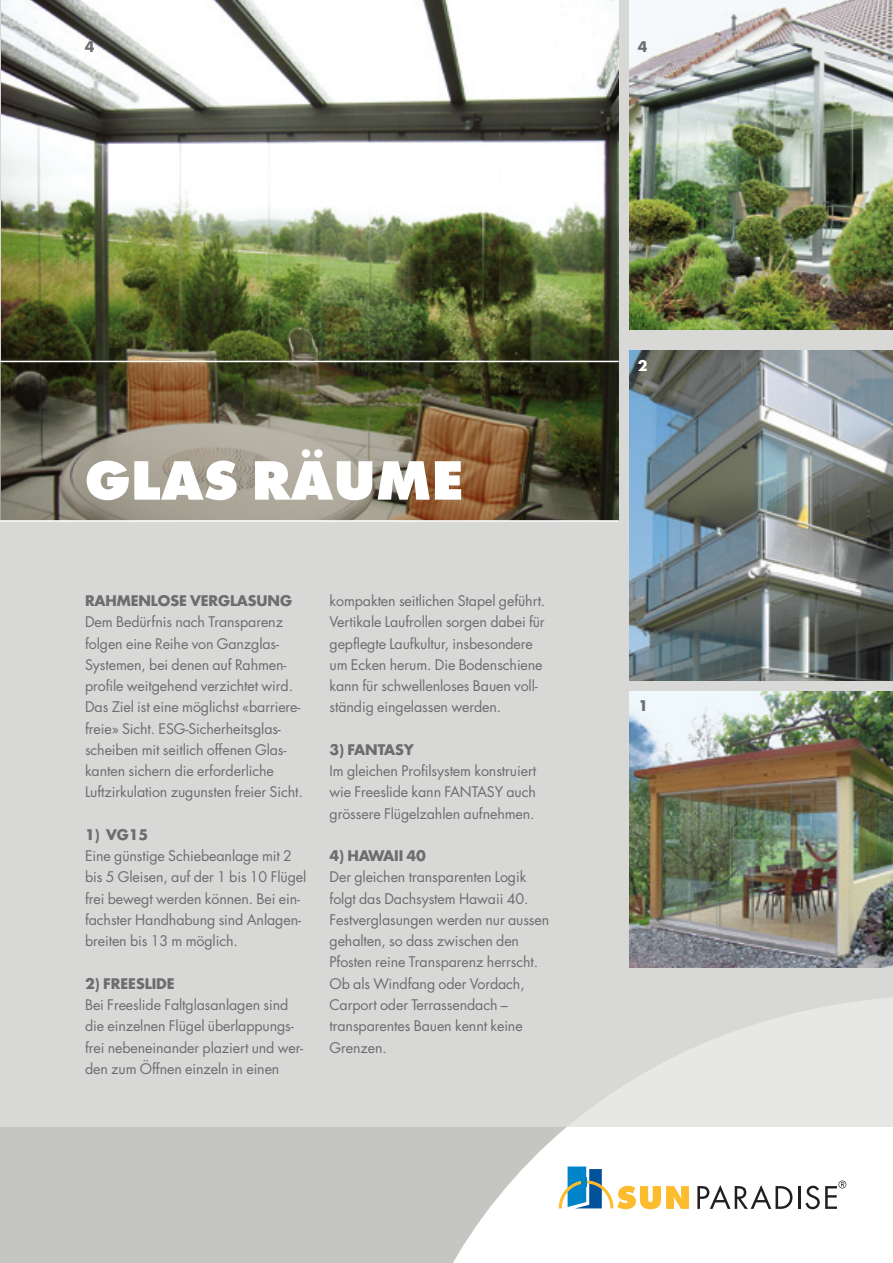
<style>
.page{position:relative;width:893px;height:1263px;background:#fff}
.page>*{position:absolute;margin:0;border:0;box-sizing:border-box;transform-origin:0 0}
.Head_2{font:800 51px "Futura";letter-spacing:.015em;color:#fff}
.Fliesstext{font:14.25px/21.3px "Futura";letter-spacing:-.01em;color:#6c6d70}
.Leadtext{font:700 14.25px "Futura";letter-spacing:-.01em;color:#6c6d70}
.Nummerierungen{font:700 14.25px "Futura";color:#6c6d70}
.Nummerierungen-2{font:700 14.25px "Futura";color:#fff}
</style>
<div class="page">
<div style="left:0;top:0;width:893px;height:1127px;background:#d8d8d6"></div>
<img style="left:1px;top:0;width:618px;height:361px">
<div style="left:0;top:1127px;width:446px;height:136px;background:#c5c6c2"></div>
<svg style="left:446px;top:998px;width:447px;height:265px"></svg>
<svg style="left:559px;top:1166px;width:130px;height:43px"></svg>
<svg style="left:697px;top:1185px;width:95px;height:24px"></svg>
<hr style="left:798px;top:1186px;width:2px;height:23px;background:#231f20">
<div style="left:581px;top:1177px;width:5px;height:10px;background:#0085cb"></div>
<svg style="left:805px;top:1180px;width:41px;height:29px"></svg>
<img style="left:0;top:362px;width:619px;height:158px">
<hr style="left:0;top:361px;width:619px;height:1px;background:#fff">
<hr style="left:0;top:520px;width:619px;height:2px;background:#fff">
<img style="left:629px;top:691px;width:264px;height:276px">
<img style="left:629px;top:0;width:264px;height:330px">
<img style="left:629px;top:351px;width:264px;height:329px">
<p class="Nummerierungen" style="left:85px;top:37px;width:11px">4</p>
<p class="Nummerierungen" style="left:638px;top:37px;width:11px">4</p>
<p class="Head_2" style="left:85px;top:449px;width:380px">GLAS RÄUME</p>
<p class="Leadtext" style="left:85px;top:591px;width:208px">RAHMENLOSE VERGLASUNG</p>
<p class="Fliesstext" style="left:85px;top:611px;width:219px">Dem Bedürfnis nach Transparenz folgen eine Reihe von Ganzglas-Systemen, bei denen auf Rahmen&shy;profile weitgehend verzichtet wird.<br>Das Ziel ist eine möglichst «barriere&shy;freie» Sicht. ESG-Sicherheitsglas&shy;scheiben mit seitlich offenen Glas&shy;kanten sichern die erforderliche Luftzirkulation zugunsten freier Sicht.</p>
<p class="Leadtext" style="left:85px;top:825px;width:65px">1) VG15</p>
<p class="Fliesstext" style="left:85px;top:845px;width:223px">Eine günstige Schiebeanlage mit 2 bis 5 Gleisen, auf der 1 bis 10 Flügel frei bewegt werden können. Bei ein&shy;fachster Handhabung sind Anlagen&shy;breiten bis 13 m möglich.</p>
<p class="Leadtext" style="left:85px;top:973px;width:91px">2) FREESLIDE</p>
<p class="Fliesstext" style="left:85px;top:994px;width:220px">Bei Freeslide Faltglasanlagen sind die einzelnen Flügel überlappungs&shy;frei nebeneinander plaziert und wer&shy;den zum Öffnen einzeln in einen</p>
<p class="Fliesstext" style="left:330px;top:590px;width:217px">kompakten seitlichen Stapel geführt.<br>Vertikale Laufrollen sorgen dabei für gepflegte Laufkultur, insbesondere um Ecken herum. Die Bodenschiene kann für schwellenloses Bauen voll&shy;ständig eingelassen werden.</p>
<p class="Leadtext" style="left:330px;top:739px;width:86px">3) FANTASY</p>
<p class="Fliesstext" style="left:330px;top:760px;width:208px;text-align:justify">Im gleichen Profilsystem konstruiert wie Freeslide kann FANTASY auch grössere Flügelzahlen aufnehmen.</p>
<p class="Leadtext" style="left:330px;top:846px;width:98px">4) HAWAII 40</p>
<p class="Fliesstext" style="left:330px;top:866px;width:221px">Der gleichen transparenten Logik folgt das Dachsystem Hawaii 40.<br>Festverglasungen werden nur aussen gehalten, so dass zwischen den<br>Pfosten reine Transparenz herrscht.<br>Ob als Windfang oder Vordach,<br>Carport oder Terrassendach – transparentes Bauen kennt keine<br>Grenzen.</p>
<p class="Nummerierungen-2" style="left:638px;top:355px;width:11px">2</p>
<p class="Nummerierungen" style="left:638px;top:696px;width:11px">1</p>
</div>
